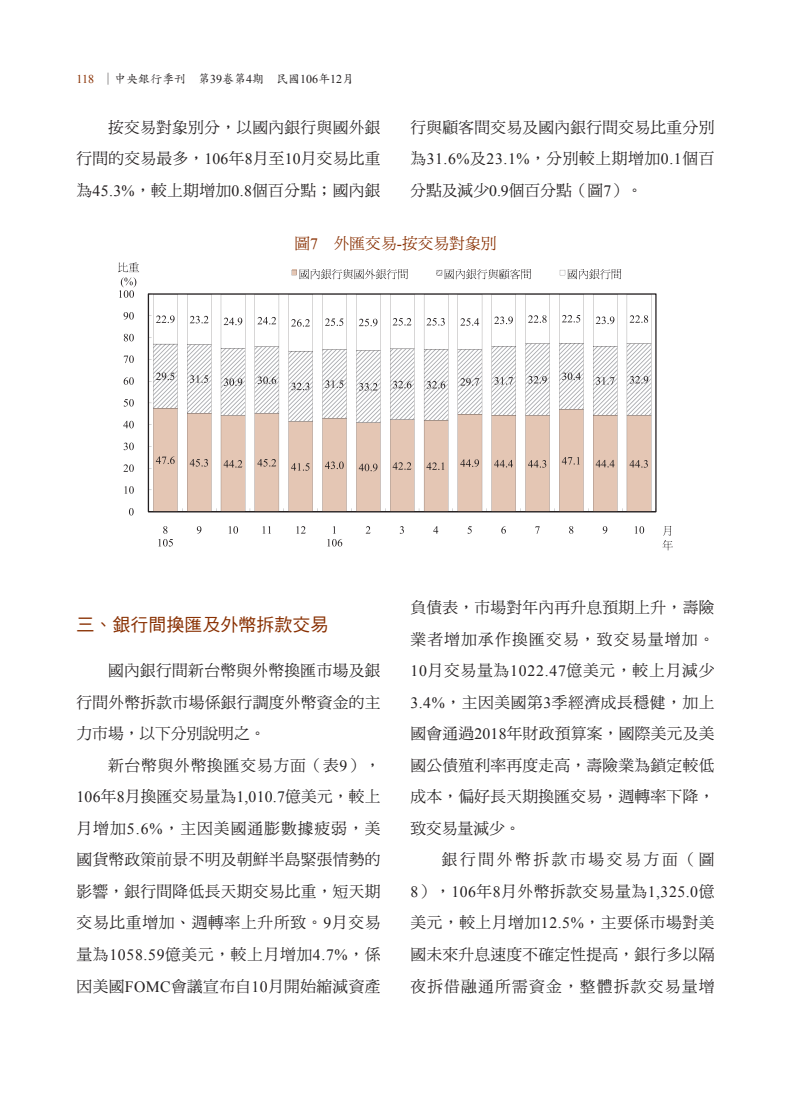
<style>
.page{position:relative;width:808px;height:1106px;background:#fff}
.page>*{position:absolute;margin:0;border:0;box-sizing:border-box;transform-origin:0 0}
.t1{font:18px "DF Hei Std W5";color:#882f01}
.t2{font:15.75px/31.5px "DF Ming Std W5";letter-spacing:.015em;color:#231f20;text-align:justify}
.t3{font:15.75px "Times New Roman";color:#231f20}
.t4{font:15.75px "DF Ming Std W5";color:#882f01}
.t5{font:12px "DF Kai Shu Std W5";color:#231f20}
.s1{font-family:"Times New Roman";color:#882f01}
.s2{font-family:"Times New Roman"}
.s3{font-family:"DF Ming Std W5"}
</style>
<div class="page">
<svg style="left:153px;top:423px;width:498px;height:88px;fill:#e4c6b4"></svg>
<svg style="left:153px;top:351px;width:498px;height:72px"></svg>
<hr style="left:148px;top:294px;width:1px;height:217px;background:#231f20">
<hr style="left:148px;top:511px;width:508px;height:1px;background:#231f20">
<svg style="left:149px;top:456px;width:26px;height:13px"></svg>
<svg style="left:190px;top:459px;width:18px;height:7px"></svg>
<svg style="left:224px;top:460px;width:18px;height:7px"></svg>
<svg style="left:257px;top:459px;width:19px;height:7px"></svg>
<svg style="left:291px;top:463px;width:19px;height:8px"></svg>
<svg style="left:325px;top:461px;width:19px;height:8px"></svg>
<svg style="left:359px;top:463px;width:18px;height:8px"></svg>
<svg style="left:393px;top:462px;width:18px;height:8px"></svg>
<svg style="left:426px;top:462px;width:18px;height:8px"></svg>
<svg style="left:460px;top:459px;width:19px;height:8px"></svg>
<svg style="left:494px;top:460px;width:19px;height:7px"></svg>
<svg style="left:528px;top:460px;width:18px;height:7px"></svg>
<svg style="left:562px;top:457px;width:18px;height:7px"></svg>
<svg style="left:596px;top:460px;width:18px;height:7px"></svg>
<svg style="left:629px;top:460px;width:19px;height:7px"></svg>
<svg style="left:149px;top:372px;width:25px;height:10px"></svg>
<svg style="left:190px;top:375px;width:18px;height:8px"></svg>
<svg style="left:224px;top:378px;width:18px;height:8px"></svg>
<svg style="left:258px;top:376px;width:18px;height:8px"></svg>
<svg style="left:291px;top:382px;width:18px;height:8px"></svg>
<svg style="left:325px;top:380px;width:18px;height:8px"></svg>
<svg style="left:359px;top:383px;width:18px;height:7px"></svg>
<svg style="left:393px;top:381px;width:18px;height:7px"></svg>
<svg style="left:427px;top:381px;width:18px;height:7px"></svg>
<svg style="left:460px;top:378px;width:19px;height:8px"></svg>
<svg style="left:494px;top:377px;width:19px;height:7px"></svg>
<svg style="left:528px;top:376px;width:19px;height:7px"></svg>
<svg style="left:562px;top:372px;width:19px;height:8px"></svg>
<svg style="left:596px;top:377px;width:18px;height:7px"></svg>
<svg style="left:630px;top:376px;width:18px;height:7px"></svg>
<svg style="left:149px;top:294px;width:502px;height:57px"></svg>
<svg style="left:567px;top:315px;width:13px;height:7px"></svg>
<svg style="left:596px;top:316px;width:18px;height:8px"></svg>
<svg style="left:630px;top:315px;width:18px;height:8px"></svg>
<svg style="left:129px;top:508px;width:5px;height:7px"></svg>
<svg style="left:124px;top:486px;width:10px;height:8px"></svg>
<svg style="left:123px;top:464px;width:11px;height:8px"></svg>
<svg style="left:124px;top:442px;width:10px;height:8px"></svg>
<svg style="left:123px;top:421px;width:11px;height:7px"></svg>
<svg style="left:124px;top:399px;width:10px;height:7px"></svg>
<svg style="left:124px;top:377px;width:10px;height:8px"></svg>
<svg style="left:124px;top:355px;width:10px;height:8px"></svg>
<svg style="left:124px;top:334px;width:10px;height:7px"></svg>
<svg style="left:124px;top:312px;width:10px;height:7px"></svg>
<svg style="left:163px;top:526px;width:4px;height:7px"></svg>
<svg style="left:158px;top:539px;width:15px;height:7px"></svg>
<svg style="left:197px;top:526px;width:4px;height:8px"></svg>
<svg style="left:229px;top:526px;width:9px;height:7px"></svg>
<svg style="left:262px;top:526px;width:8px;height:7px"></svg>
<svg style="left:296px;top:526px;width:10px;height:7px"></svg>
<svg style="left:333px;top:526px;width:2px;height:7px"></svg>
<svg style="left:327px;top:539px;width:15px;height:7px"></svg>
<svg style="left:366px;top:526px;width:4px;height:7px"></svg>
<svg style="left:400px;top:526px;width:4px;height:7px"></svg>
<svg style="left:433px;top:526px;width:5px;height:7px"></svg>
<svg style="left:467px;top:526px;width:5px;height:7px"></svg>
<svg style="left:501px;top:526px;width:5px;height:7px"></svg>
<svg style="left:535px;top:526px;width:5px;height:8px"></svg>
<svg style="left:569px;top:526px;width:4px;height:7px"></svg>
<svg style="left:603px;top:526px;width:4px;height:8px"></svg>
<svg style="left:635px;top:526px;width:9px;height:7px"></svg>
<svg style="left:662px;top:526px;width:11px;height:24px"></svg>
<svg style="left:292px;top:269px;width:116px;height:10px"></svg>
<svg style="left:437px;top:269px;width:94px;height:10px"></svg>
<svg style="left:560px;top:269px;width:61px;height:10px"></svg>
<svg style="left:118px;top:262px;width:21px;height:36px"></svg>
<p class="t5" style="left:77px;top:73px;width:279px"><span class="s1">118</span> ∣中央銀行季刊 第<span class="s2">39</span>卷第<span class="s2">4</span>期 民國<span class="s2">106</span>年<span class="s2">12</span>月</p>
<p class="t2" style="left:77px;top:111px;width:306px;text-indent:31px">按交易對象別分，以國內銀行與國外銀行間的交易最多，<span class="s2">106</span>年<span class="s2">8</span>月至<span class="s2">10</span>月交易比重為<span class="s2">45.3%</span>，較上期增加<span class="s2">0.8</span>個百分點；國內銀</p>
<p class="t2" style="left:410px;top:111px;width:306px">行與顧客間交易及國內銀行間交易比重分別</p>
<p class="t3" style="left:410px;top:148px;width:306px"><span class="s3">為</span>31.6%<span class="s3">及</span>23.1%<span class="s3">，分別較上期增加</span>0.1<span class="s3">個百</span></p>
<p class="t2" style="left:410px;top:174px;width:234px">分點及減少<span class="s2">0.9</span>個百分點（圖<span class="s2">7</span>）。</p>
<p class="t4" style="left:294px;top:235px;width:204px">圖<span class="s2">7</span> 外匯交易<span class="s2">-</span>按交易對象別</p>
<p class="t1" style="left:77px;top:615px;width:253px">三、銀行間換匯及外幣拆款交易</p>
<p class="t2" style="left:77px;top:654px;width:306px;text-indent:31px">國內銀行間新台幣與外幣換匯市場及銀行間外幣拆款市場係銀行調度外幣資金的主力市場，以下分別說明之。</p>
<p class="t2" style="left:77px;top:749px;width:306px;text-indent:31px">新台幣與外幣換匯交易方面（表<span class="s2">9</span>），<span class="s2">106</span>年<span class="s2">8</span>月換匯交易量為<span class="s2">1,010.7</span>億美元，較上月增加<span class="s2">5.6%</span>，主因美國通膨數據疲弱，美國貨幣政策前景不明及朝鮮半島緊張情勢的影響，銀行間降低長天期交易比重，短天期交易比重增加、週轉率上升所致。<span class="s2">9</span>月交易量為<span class="s2">1058.59</span>億美元，較上月增加<span class="s2">4.7%</span>，係因美國<span class="s2">FOMC</span>會議宣布自<span class="s2">10</span>月開始縮減資產</p>
<p class="t2" style="left:410px;top:591px;width:306px">負債表，市場對年內再升息預期上升，壽險業者增加承作換匯交易，致交易量增加。<span class="s2">10</span>月交易量為<span class="s2">1022.47</span>億美元，較上月減少<span class="s2">3.4%</span>，主因美國第<span class="s2">3</span>季經濟成長穩健，加上國會通過<span class="s2">2018</span>年財政預算案，國際美元及美國公債殖利率再度走高，壽險業為鎖定較低成本，偏好長天期換匯交易，週轉率下降，致交易量減少。</p>
<p class="t2" style="left:410px;top:843px;width:306px;text-indent:32px">銀行間外幣拆款市場交易方面（圖<span class="s2">8</span>），<span class="s2">106</span>年<span class="s2">8</span>月外幣拆款交易量為<span class="s2">1,325.0</span>億美元，較上月增加<span class="s2">12.5%</span>，主要係市場對美國未來升息速度不確定性提高，銀行多以隔夜拆借融通所需資金，整體拆款交易量增</p>
</div>
